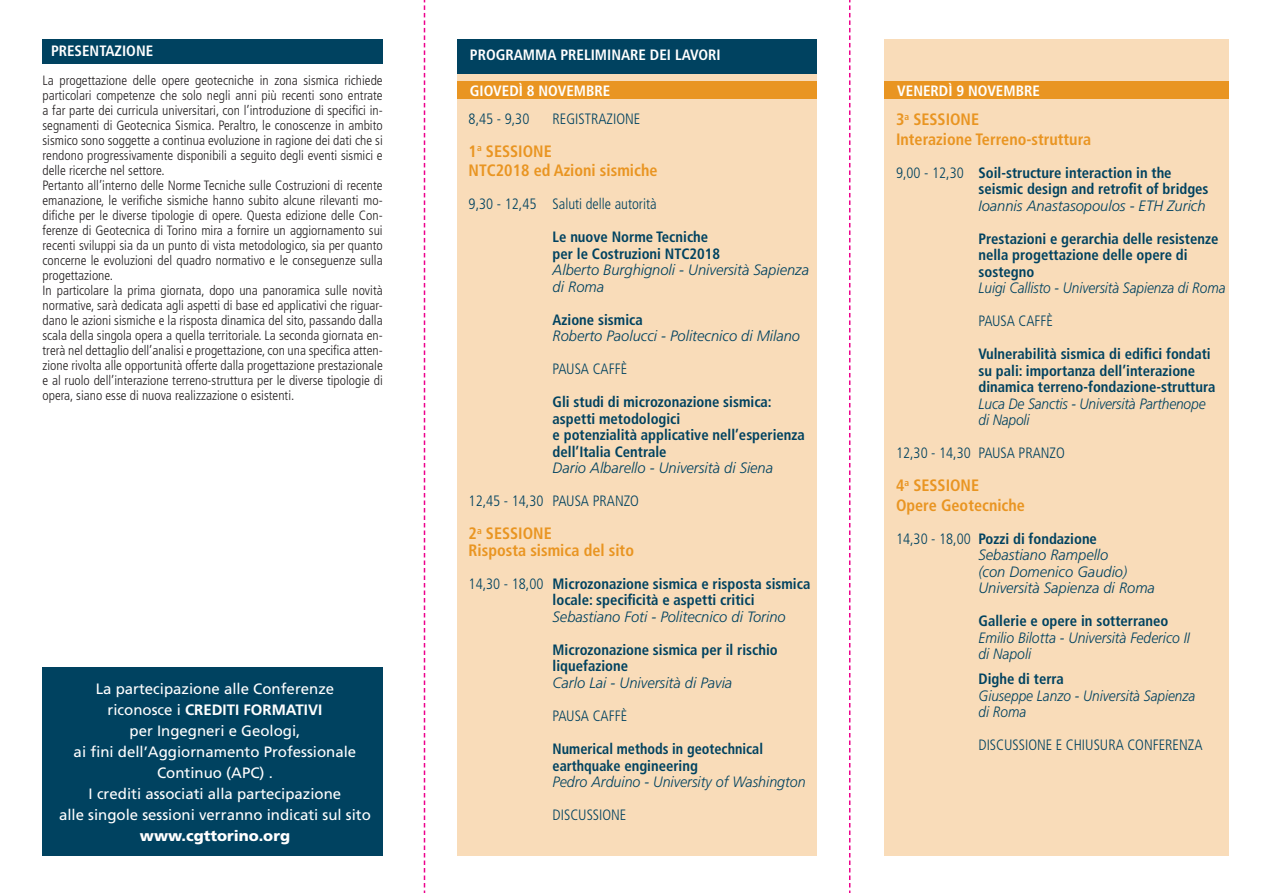
<style>
.page{position:relative;width:1263px;height:893px;background:#fff}
.page>*{position:absolute;margin:0;border:0;box-sizing:border-box;transform-origin:0 0}
.t1{font:700 condensed 16.5px/19.5px "Frutiger";color:#e99522}
.t2{font:700 condensed 15px/16.5px "Frutiger";color:#004260}
.t3{font:italic 300 15px/16.5px "Frutiger";color:#004260}
.t4{font:15px/21px "Frutiger";color:#fff;text-align:center}
.t5{font:300 condensed 15px "Frutiger";color:#004260}
.t6{font:italic 300 15px/16.5px "Frutiger";color:#004260;scale:.91 1}
.t7{font:700 condensed 15px "Frutiger";color:#fff}
.t8{font:700 condensed 15px/16.5px "Frutiger";color:#004260;scale:.95 1}
.t9{font:italic 300 15px/16.5px "Frutiger";color:#004260;scale:.92 1}
.t10{font:italic 300 15px/16.5px "Frutiger";color:#004260;scale:.93 1}
.t11{font:italic 300 15px "Frutiger";color:#004260;scale:.95 1}
.t12{font:900 15px "Frutiger";color:#fff}
.t13{font:300 condensed 13.5px/15px "Frutiger";color:#231f20}
.s1{font-weight:300}
.s2{font-style:normal;font-stretch:condensed}
.s3{font-weight:700;font-style:normal;font-stretch:condensed}
.s4{font-weight:700}
</style>
<div class="page">
<div style="left:457px;top:39px;width:359px;height:817px;background:#f9dcb9"></div>
<div style="left:884px;top:39px;width:345px;height:817px;background:#f9dcb9"></div>
<svg style="left:424px;top:0;width:1px;height:893px"></svg>
<svg style="left:849px;top:0;width:1px;height:893px"></svg>
<div style="left:43px;top:39px;width:340px;height:25px;background:#004260"></div>
<div style="left:457px;top:39px;width:359px;height:34px;background:#004260"></div>
<div style="left:457px;top:82px;width:359px;height:17px;background:#e99522"></div>
<div style="left:884px;top:82px;width:345px;height:17px;background:#e99522"></div>
<div style="left:43px;top:668px;width:340px;height:188px;background:#004260"></div>
<p class="t7" style="left:51px;top:42px;width:104px">PRESENTAZIONE</p>
<p class="t7" style="left:470px;top:46px;width:252px">PROGRAMMA PRELIMINARE DEI LAVORI</p>
<p class="t7" style="left:470px;top:82px;width:142px">GIOVEDÌ 8 NOVEMBRE</p>
<p class="t7" style="left:897px;top:82px;width:144px">VENERDÌ 9 NOVEMBRE</p>
<p class="t5" style="left:469px;top:110px;width:62px">8,45 - 9,30</p>
<p class="t5" style="left:553px;top:110px;width:89px">REGISTRAZIONE</p>
<p class="t1" style="left:469px;top:141px;width:190px">1<sup>a</sup> SESSIONE<br>NTC2018 ed Azioni sismiche</p>
<p class="t5" style="left:469px;top:196px;width:189px">9,30 - 12,45 Saluti delle autorità</p>
<p class="t2" style="left:553px;top:229px;width:169px">Le nuove Norme Tecniche per le Costruzioni NTC2018</p>
<p class="t3" style="left:553px;top:262px;width:258px">Alberto Burghignoli - Università Sapienza di Roma</p>
<p class="t2" style="left:553px;top:312px;width:92px">Azione sismica</p>
<p class="t3" style="left:553px;top:328px;width:249px">Roberto Paolucci - Politecnico di Milano</p>
<p class="t5" style="left:553px;top:361px;width:76px">PAUSA CAFFÈ</p>
<p class="t2" style="left:553px;top:394px;width:254px">Gli studi di microzonazione sismica: aspetti metodologici<br>e potenzialità applicative nell’esperienza dell’Italia Centrale</p>
<p class="t3" style="left:553px;top:460px;width:222px">Dario Albarello - Università di Siena</p>
<p class="t5" style="left:469px;top:493px;width:172px">12,45 - 14,30 PAUSA PRANZO</p>
<p class="t1" style="left:469px;top:525px;width:167px;line-height:16.5px">2<sup>a</sup> SESSIONE<br>Risposta sismica del sito</p>
<p class="t2" style="left:553px;top:576px;width:259px;text-indent:-84px"><span class="s1">14,30 - 18,00</span> Microzonazione sismica e risposta sismica locale: specificità e aspetti critici</p>
<p class="t3" style="left:553px;top:608px;width:235px">Sebastiano Foti - Politecnico di Torino</p>
<p class="t2" style="left:553px;top:642px;width:227px">Microzonazione sismica per il rischio liquefazione</p>
<p class="t3" style="left:553px;top:674px;width:181px">Carlo Lai - Università di Pavia</p>
<p class="t5" style="left:553px;top:707px;width:76px">PAUSA CAFFÈ</p>
<p class="t8" style="left:553px;top:741px;width:223px">Numerical methods in geotechnical earthquake engineering</p>
<p class="t11" style="left:553px;top:773px;width:268px">Pedro Arduino - University of Washington</p>
<p class="t5" style="left:553px;top:806px;width:75px">DISCUSSIONE</p>
<p class="t13" style="left:43px;top:73px;width:342px">La progettazione delle opere geotecniche in zona sismica richiede particolari competenze che solo negli anni più recenti sono entrate a far parte dei curricula universitari, con l’introduzione di specifici in&shy;segnamenti di Geotecnica Sismica. Peraltro, le conoscenze in ambito sismico sono soggette a continua evoluzione in ragione dei dati che si rendono progressivamente disponibili a seguito degli eventi sismici e delle ricerche nel settore.<br>Pertanto all’interno delle Norme Tecniche sulle Costruzioni di recente emanazione, le verifiche sismiche hanno subito alcune rilevanti mo&shy;difiche per le diverse tipologie di opere. Questa edizione delle Con&shy;ferenze di Geotecnica di Torino mira a fornire un aggiornamento sui recenti sviluppi sia da un punto di vista metodologico, sia per quanto concerne le evoluzioni del quadro normativo e le conseguenze sulla progettazione.<br>In particolare la prima giornata, dopo una panoramica sulle novità normative, sarà dedicata agli aspetti di base ed applicativi che riguar&shy;dano le azioni sismiche e la risposta dinamica del sito, passando dalla scala della singola opera a quella territoriale. La seconda giornata en&shy;trerà nel dettaglio dell’analisi e progettazione, con una specifica atten&shy;zione rivolta alle opportunità offerte dalla progettazione prestazionale e al ruolo dell’interazione terreno-struttura per le diverse tipologie di opera, siano esse di nuova realizzazione o esistenti.</p>
<p class="t1" style="left:896px;top:110px;width:197px">3<sup>a</sup> SESSIONE<br>Interazione Terreno-struttura</p>
<p class="t2" style="left:978px;top:164px;width:232px;text-indent:-82px"><span class="s1">9,00 - 12,30</span> Soil-structure interaction in the seismic design and retrofit of bridges</p>
<p class="t3" style="left:978px;top:197px;width:229px">Ioannis Anastasopoulos - ETH Zurich</p>
<p class="t2" style="left:978px;top:230px;width:241px">Prestazioni e gerarchia delle resistenze nella progettazione delle opere di sostegno</p>
<p class="t6" style="left:978px;top:280px;width:273px">Luigi Callisto - Università Sapienza di Roma</p>
<p class="t5" style="left:978px;top:312px;width:76px">PAUSA CAFFÈ</p>
<p class="t2" style="left:978px;top:346px;width:238px">Vulnerabilità sismica di edifici fondati su pali: importanza dell’interazione dinamica terreno-fondazione-struttura</p>
<p class="t9" style="left:978px;top:395px;width:248px">Luca De Sanctis - Università Parthenope di Napoli</p>
<p class="t5" style="left:896px;top:444px;width:170px">12,30 - 14,30 PAUSA PRANZO</p>
<p class="t1" style="left:896px;top:476px;width:130px">4<sup>a</sup> SESSIONE<br>Opere Geotecniche</p>
<p class="t3" style="left:978px;top:530px;width:178px;text-indent:-82px"><span class="s2">14,30 - 18,00</span> <span class="s3">Pozzi di fondazione<br></span>Sebastiano Rampello<br>(con Domenico Gaudio)<br>Università Sapienza di Roma</p>
<p class="t2" style="left:978px;top:613px;width:191px">Gallerie e opere in sotterraneo</p>
<p class="t10" style="left:978px;top:629px;width:229px">Emilio Bilotta - Università Federico II di Napoli</p>
<p class="t2" style="left:978px;top:671px;width:87px">Dighe di terra</p>
<p class="t6" style="left:978px;top:687px;width:240px">Giuseppe Lanzo - Università Sapienza di Roma</p>
<p class="t5" style="left:978px;top:736px;width:226px">DISCUSSIONE E CHIUSURA CONFERENZA</p>
<p class="t4" style="left:59px;top:678px;width:313px">La partecipazione alle Conferenze<br>riconosce i <span class="s4">CREDITI FORMATIVI<br></span>per Ingegneri e Geologi,<br>ai fini dell’Aggiornamento Professionale Continuo (APC) .<br>I crediti associati alla partecipazione<br>alle singole sessioni verranno indicati sul sito</p>
<p class="t12" style="left:140px;top:826px;width:152px">www.cgttorino.org</p>
</div>
